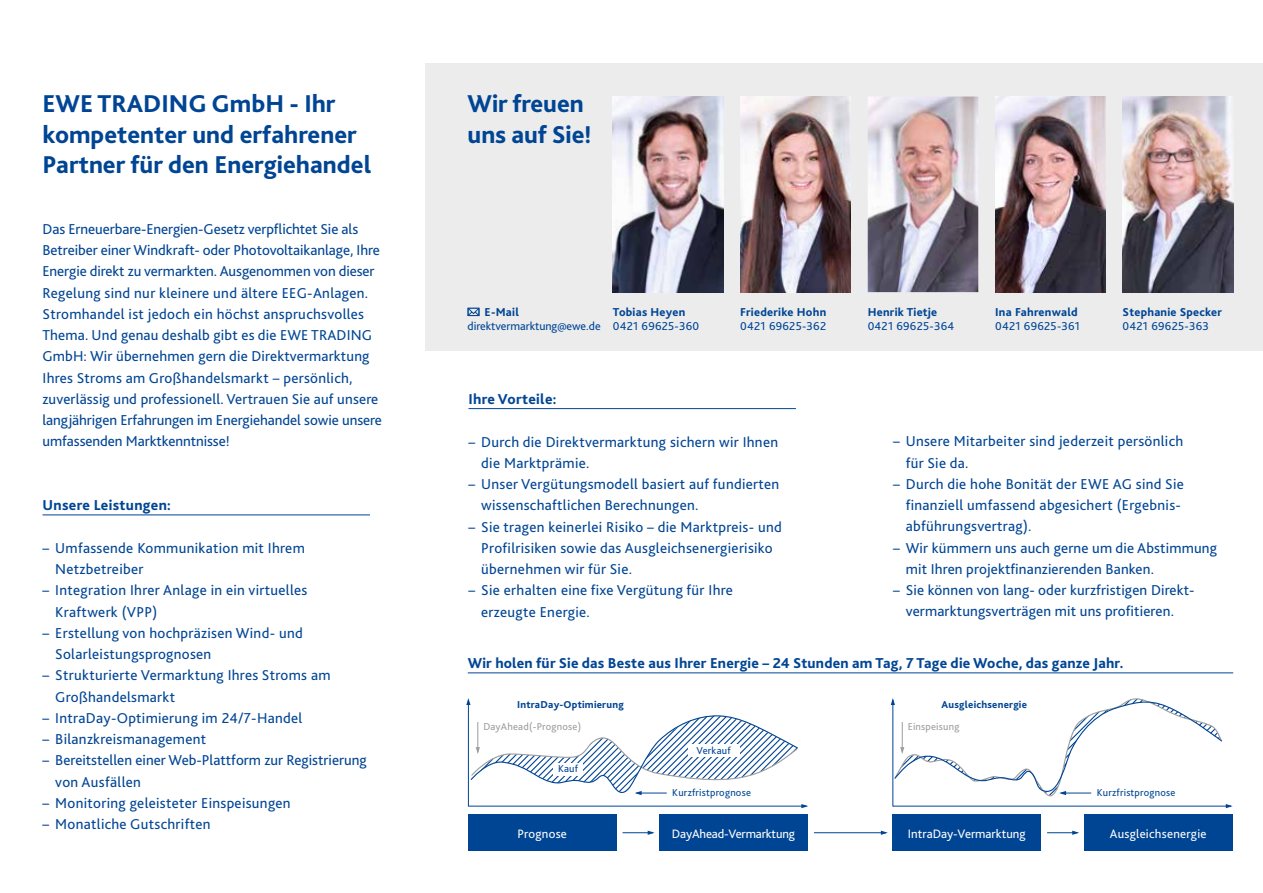
<style>
.page{position:relative;width:1263px;height:893px;background:#fff}
.page>*{position:absolute;margin:0;border:0;box-sizing:border-box;transform-origin:0 0}
.t1{font:800 25.5px/30.6px "Bliss 2";color:#004594}
.t2{font:15px/21.3px "Bliss 2";letter-spacing:.02em;color:#004594}
.t3{font:800 15px "Bliss 2";letter-spacing:.01em;color:#004594}
.t4{font:15px/21.3px "Bliss 2";color:#004594}
.t5{font:12.75px "Bliss 2";color:#fff}
.t6{font:12.75px "Bliss 2";letter-spacing:.02em;color:#fff}
.t7{font:800 12px "Bliss 2";letter-spacing:.02em;color:#004594}
.t8{font:12px "Bliss 2";letter-spacing:.02em;color:#004594}
.t9{font:12px "Bliss 2";letter-spacing:-.005em;color:#004594}
.t10{font:10.5px "Bliss 2";letter-spacing:.02em;color:#004594}
.t11{font:800 10.5px "Bliss 2";letter-spacing:.02em;color:#004594}
.t12{font:10.5px "Bliss 2";letter-spacing:.02em;color:#9c9d9d}
</style>
<div class="page">
<div style="left:425px;top:64px;width:838px;height:287px;background:#ececed"></div>
<hr style="left:43px;top:514px;width:327px;height:1px;background:#004594">
<hr style="left:468px;top:408px;width:328px;height:1px;background:#004594">
<div style="left:468px;top:814px;width:149px;height:37px;background:#004594"></div>
<div style="left:659px;top:814px;width:149px;height:37px;background:#004594"></div>
<div style="left:892px;top:814px;width:149px;height:37px;background:#004594"></div>
<div style="left:1084px;top:814px;width:148px;height:37px;background:#004594"></div>
<hr style="left:622px;top:832px;width:31px;height:1px;background:#004594">
<svg style="left:648px;top:831px;width:7px;height:4px"></svg>
<hr style="left:1047px;top:832px;width:30px;height:1px;background:#004594">
<svg style="left:1072px;top:831px;width:7px;height:4px"></svg>
<hr style="left:814px;top:832px;width:72px;height:1px;background:#004594">
<svg style="left:881px;top:831px;width:7px;height:4px"></svg>
<hr style="left:468px;top:672px;width:765px;height:1px;background:#004594">
<hr style="left:468px;top:700px;width:1px;height:106px;background:#004594">
<svg style="left:466px;top:698px;width:4px;height:7px"></svg>
<hr style="left:468px;top:806px;width:338px;height:1px;background:#004594">
<svg style="left:801px;top:804px;width:7px;height:4px"></svg>
<svg style="left:470px;top:715px;width:328px;height:80px"></svg>
<svg style="left:891px;top:698px;width:342px;height:110px"></svg>
<div style="left:553px;top:763px;width:30px;height:12px;background:#fff"></div>
<div style="left:688px;top:744px;width:51px;height:13px;background:#fff"></div>
<img style="left:995px;top:97px;width:111px;height:195px">
<img style="left:613px;top:97px;width:110px;height:195px">
<img style="left:868px;top:97px;width:110px;height:195px">
<img style="left:740px;top:97px;width:110px;height:195px">
<img style="left:1123px;top:97px;width:110px;height:195px">
<svg style="left:467px;top:307px;width:13px;height:10px"></svg>
<div style="left:468px;top:308px;width:11px;height:8px;border:1px solid #004594"></div>
<h1 class="t1" style="left:43px;top:88px;width:330px">EWE TRADING GmbH - Ihr kompetenter und erfahrener<br>Partner für den Energiehandel</h1>
<p class="t2" style="left:43px;top:218px;width:341px">Das Erneuerbare-Energien-Gesetz verpflichtet Sie als Betreiber einer Windkraft- oder Photovoltaikanlage, Ihre Energie direkt zu vermarkten. Ausgenommen von dieser Regelung sind nur kleinere und ältere EEG-Anlagen.<br>Stromhandel ist jedoch ein höchst anspruchsvolles Thema. Und genau deshalb gibt es die EWE TRADING GmbH: Wir übernehmen gern die Direktvermarktung Ihres Stroms am Großhandelsmarkt – persönlich, zuverlässig und professionell. Vertrauen Sie auf unsere langjährigen Erfahrungen im Energiehandel sowie unsere umfassenden Marktkenntnisse!</p>
<p class="t3" style="left:43px;top:496px;width:130px">Unsere Leistungen:</p>
<p class="t2" style="left:55px;top:537px;width:251px;text-indent:-13px">– Umfassende Kommunikation mit Ihrem<br>Netzbetreiber</p>
<p class="t2" style="left:55px;top:579px;width:254px;text-indent:-13px">– Integration Ihrer Anlage in ein virtuelles<br>Kraftwerk (VPP)</p>
<p class="t2" style="left:55px;top:622px;width:249px;text-indent:-13px">– Erstellung von hochpräzisen Wind- und<br>Solarleistungsprognosen</p>
<p class="t2" style="left:55px;top:664px;width:277px;text-indent:-13px">– Strukturierte Vermarktung Ihres Stroms am<br>Großhandelsmarkt</p>
<p class="t2" style="left:43px;top:707px;width:261px">– IntraDay-Optimierung im 24/7-Handel</p>
<p class="t2" style="left:43px;top:728px;width:165px">– Bilanzkreismanagement</p>
<p class="t4" style="left:55px;top:749px;width:313px;text-indent:-13px">– Bereitstellen einer Web-Plattform zur Registrierung von Ausfällen</p>
<p class="t2" style="left:43px;top:792px;width:250px">– Monitoring geleisteter Einspeisungen</p>
<p class="t2" style="left:43px;top:813px;width:170px">– Monatliche Gutschriften</p>
<h1 class="t1" style="left:468px;top:88px;width:125px">Wir freuen uns auf Sie!</h1>
<p class="t7" style="left:485px;top:305px;width:36px">E-Mail</p>
<p class="t9" style="left:468px;top:319px;width:135px">direktvermarktung@ewe.de</p>
<p class="t7" style="left:613px;top:305px;width:74px">Tobias Heyen</p>
<p class="t8" style="left:613px;top:319px;width:88px">0421 69625-360</p>
<p class="t7" style="left:740px;top:304px;width:88px">Friederike Hohn</p>
<p class="t8" style="left:740px;top:319px;width:88px">0421 69625-362</p>
<p class="t7" style="left:868px;top:305px;width:71px">Henrik Tietje</p>
<p class="t8" style="left:868px;top:319px;width:88px">0421 69625-364</p>
<p class="t7" style="left:995px;top:305px;width:84px">Ina Fahrenwald</p>
<p class="t8" style="left:995px;top:319px;width:86px">0421 69625-361</p>
<p class="t7" style="left:1123px;top:305px;width:101px">Stephanie Specker</p>
<p class="t8" style="left:1123px;top:319px;width:88px">0421 69625-363</p>
<p class="t3" style="left:468px;top:390px;width:90px">Ihre Vorteile:</p>
<p class="t2" style="left:481px;top:430px;width:298px;text-indent:-13px">– Durch die Direktvermarktung sichern wir Ihnen die Marktprämie.</p>
<p class="t2" style="left:481px;top:473px;width:300px;text-indent:-13px">– Unser Vergütungsmodell basiert auf fundierten wissenschaftlichen Berechnungen.</p>
<p class="t2" style="left:481px;top:515px;width:302px;text-indent:-13px">– Sie tragen keinerlei Risiko – die Marktpreis- und<br>Profilrisiken sowie das Ausgleichsenergierisiko übernehmen wir für Sie.</p>
<p class="t2" style="left:481px;top:579px;width:253px;text-indent:-13px">– Sie erhalten eine fixe Vergütung für Ihre erzeugte Energie.</p>
<p class="t2" style="left:906px;top:430px;width:279px;text-indent:-13px">– Unsere Mitarbeiter sind jederzeit persönlich für Sie da.</p>
<p class="t2" style="left:906px;top:473px;width:280px;text-indent:-13px">– Durch die hohe Bonität der EWE AG sind Sie finanziell umfassend abgesichert (Ergebnis&shy;abführungsvertrag).</p>
<p class="t2" style="left:906px;top:537px;width:313px;text-indent:-13px">– Wir kümmern uns auch gerne um die Abstimmung mit Ihren projektfinanzierenden Banken.</p>
<p class="t2" style="left:893px;top:579px;width:302px;text-align:center">– Sie können von lang- oder kurzfristigen Direkt&shy;vermarktungsverträgen mit uns profitieren.</p>
<p class="t3" style="left:468px;top:654px;width:657px">Wir holen für Sie das Beste aus Ihrer Energie – 24 Stunden am Tag, 7 Tage die Woche, das ganze Jahr.</p>
<p class="t11" style="left:517px;top:698px;width:108px">IntraDay-Optimierung</p>
<p class="t12" style="left:483px;top:720px;width:99px">DayAhead(-Prognose)</p>
<p class="t10" style="left:558px;top:762px;width:22px">Kauf</p>
<p class="t10" style="left:696px;top:744px;width:36px">Verkauf</p>
<p class="t10" style="left:672px;top:786px;width:80px">Kurzfristprognose</p>
<p class="t11" style="left:941px;top:698px;width:87px">Ausgleichsenergie</p>
<p class="t12" style="left:908px;top:720px;width:53px">Einspeisung</p>
<p class="t10" style="left:1097px;top:786px;width:80px">Kurzfristprognose</p>
<p class="t6" style="left:517px;top:826px;width:51px">Prognose</p>
<p class="t5" style="left:672px;top:826px;width:125px">DayAhead-Vermarktung</p>
<p class="t5" style="left:908px;top:826px;width:119px">IntraDay-Vermarktung</p>
<p class="t6" style="left:1110px;top:826px;width:98px">Ausgleichsenergie</p>
</div>
